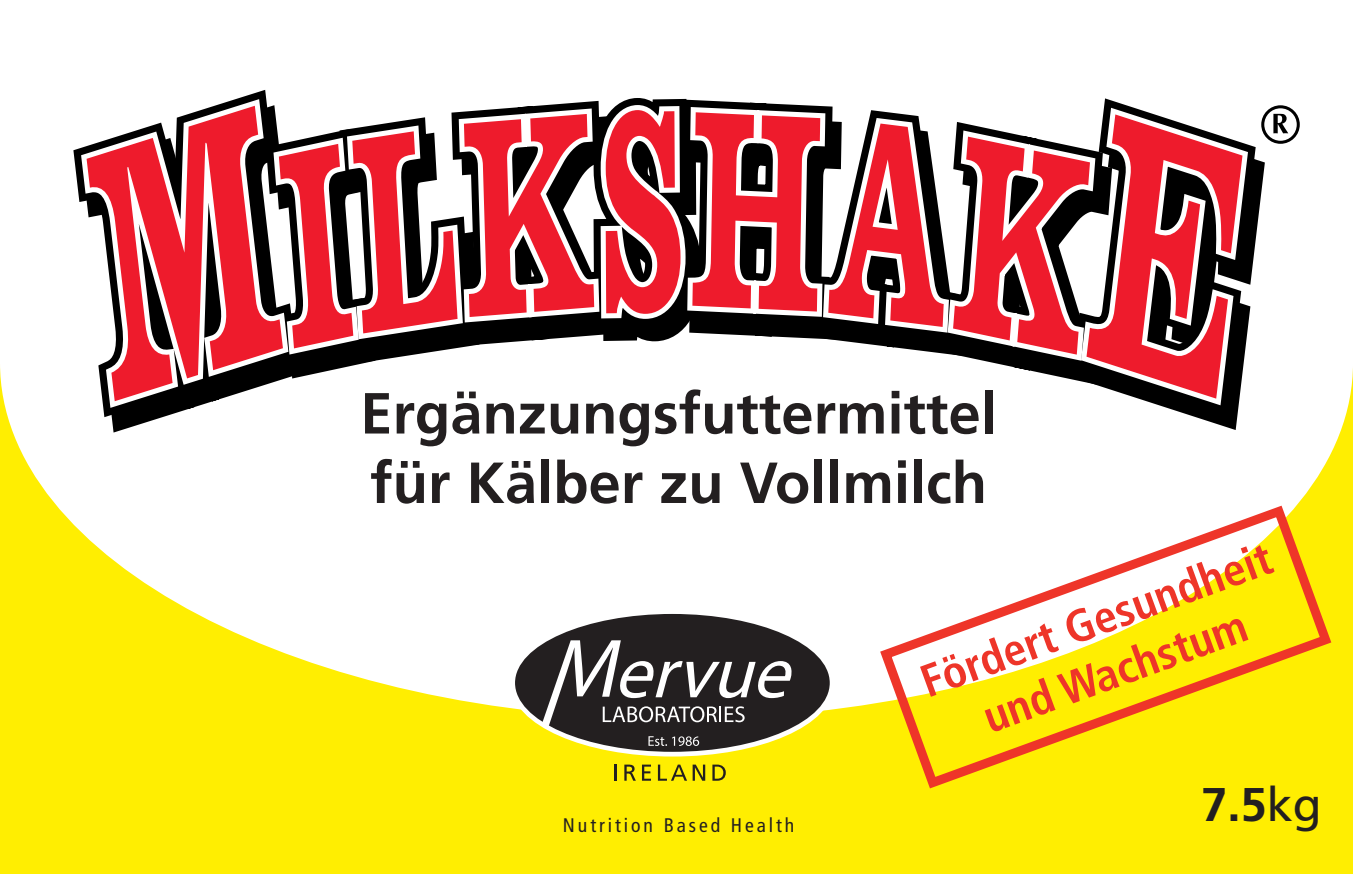
<style>
.page{position:relative;width:1353px;height:874px;background:#fff}
.page>*{position:absolute;margin:0;border:0;box-sizing:border-box;transform-origin:0 0}
.t1{font:700 57.82px/69.5px "Frutiger";color:#231f20}
.t2{font:700 47.25px "Frutiger";color:#231f20}
.t3{font:700 condensed 45.68px/54.9px "Frutiger";color:#ee3529;text-align:center}
.t4{font:condensed 19.57px "Frutiger";letter-spacing:.15em;color:#231f20}
.s1{font-weight:400}
</style>
<div class="page">
<div style="left:0;top:364px;width:1352px;height:510px;background:#ffee01"></div>
<div style="left:0;top:7px;width:1352px;height:712px;background:#fff;border-radius:50%"></div>
<svg style="left:1273px;top:114px;width:14px;height:19px"></svg>
<svg style="left:73px;top:150px;width:99px;height:283px"></svg>
<svg style="left:1186px;top:110px;width:82px;height:320px"></svg>
<svg style="left:74px;top:94px;width:176px;height:320px"></svg>
<svg style="left:87px;top:106px;width:163px;height:295px;fill:#ee1b2c"></svg>
<svg style="left:250px;top:90px;width:1001px;height:324px"></svg>
<div style="left:1260px;top:105px;width:39px;height:39px;border:3px solid #000;border-radius:50%"></div>
<svg style="left:874px;top:500px;width:458px;height:289px"></svg>
<hr style="left:614px;top:764px;width:3px;height:17px;background:#231f20">
<svg style="left:624px;top:764px;width:11px;height:17px"></svg>
<svg style="left:642px;top:764px;width:9px;height:17px"></svg>
<svg style="left:657px;top:764px;width:48px;height:17px"></svg>
<svg style="left:712px;top:764px;width:13px;height:17px"></svg>
<div style="left:510px;top:609px;width:324px;height:147px;border:9px solid #fff;border-radius:50%"></div>
<div style="left:515px;top:614px;width:314px;height:138px;background:#231f20;border-radius:50%"></div>
<svg style="left:542px;top:640px;width:250px;height:88px"></svg>
<svg style="left:648px;top:736px;width:51px;height:10px"></svg>
<p class="t1" style="left:360px;top:381px;width:638px">Ergänzungsfuttermittel für Kälber zu Vollmilch</p>
<p class="t3" style="left:914px;top:661px;width:372px;rotate:-20deg">Fördert Gesundheit und Wachstum</p>
<p class="t4" style="left:563px;top:817px;width:233px">Nutrition Based Health</p>
<p class="t2" style="left:1200px;top:784px;width:122px">7.5<span class="s1">kg</span></p>
</div>
